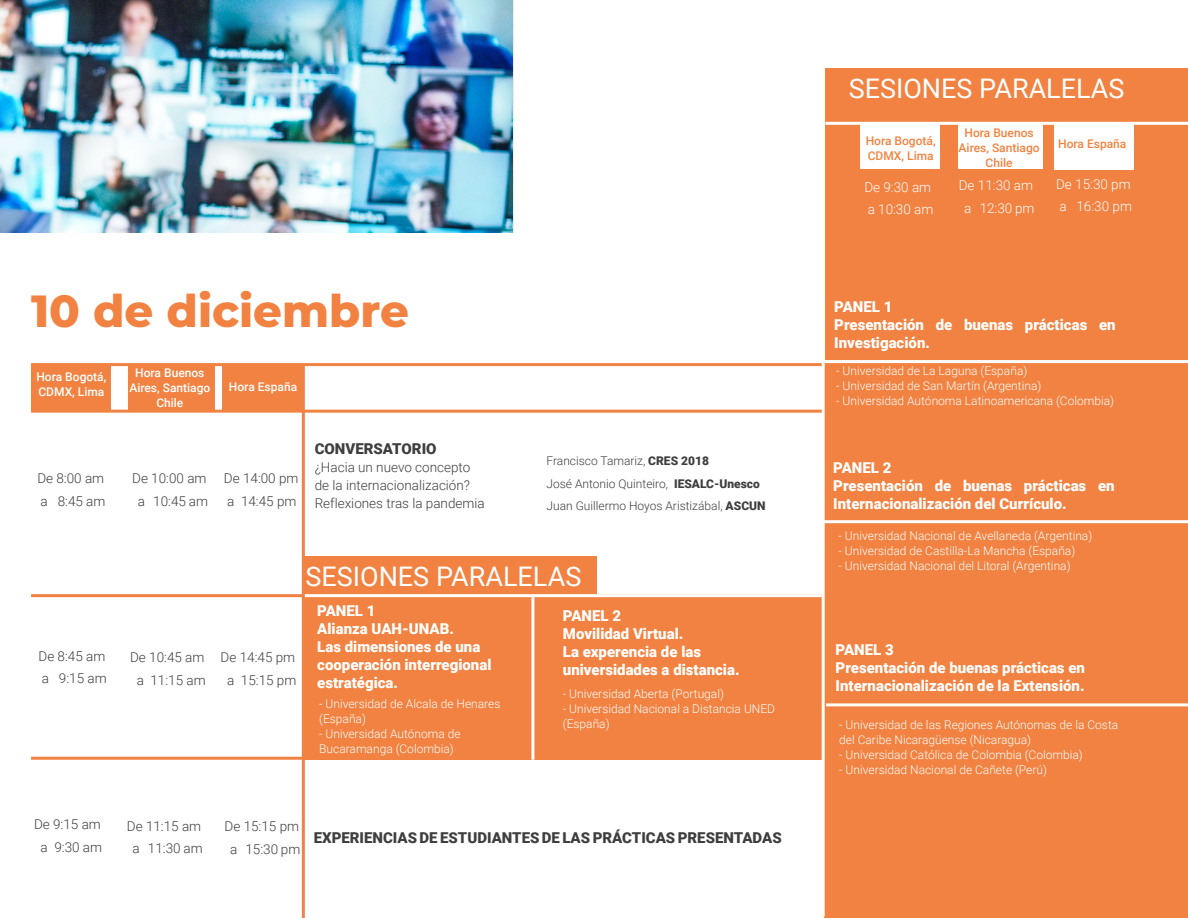
<style>
.page{position:relative;width:1188px;height:918px;background:#fff}
.page>*{position:absolute;margin:0;border:0;box-sizing:border-box;transform-origin:0 0}
.t1{font:800 45px "Montserrat";color:#f18241}
.Subtitle_1_White{font:27px "Roboto";color:#fff}
.Body_Text_1{font:900 15px/18px "Roboto";color:#fff}
.Body_Text_1-2{font:900 15px "Roboto";color:#3e3e3f}
.Body_Text_1-3{font:300 13.5px/18px "Roboto";color:#3e3e3f}
.Body_Text_1-4{font:300 13.5px "Roboto";color:#fff}
.Body_Text_1-5{font:300 12px/15px "Roboto";color:#fff}
.Body_Text_1-6{font:300 12px "Roboto";color:#3e3e3f}
.Subtitle_2{font:500 12px/15px "Roboto";color:#fff;text-align:center}
.Subtitle_2-2{font:500 12px/15px "Roboto";color:#f18241;text-align:center}
.s1{font-weight:900}
</style>
<div class="page">
<img style="left:0;top:0;width:513px;height:232px">
<div style="left:825px;top:68px;width:363px;height:323px;background:#f18241"></div>
<div style="left:824px;top:391px;width:364px;height:527px;background:#f18241"></div>
<div style="left:31px;top:364px;width:80px;height:47px;background:#f18241"></div>
<div style="left:128px;top:365px;width:87px;height:46px;background:#f18241"></div>
<div style="left:222px;top:365px;width:80px;height:46px;background:#f18241"></div>
<hr style="left:31px;top:594px;width:794px;height:3px;background:#f18241">
<hr style="left:31px;top:410px;width:794px;height:3px;background:#f18241">
<div style="left:860px;top:123px;width:80px;height:46px;background:#fff"></div>
<div style="left:958px;top:123px;width:84px;height:46px;background:#fff"></div>
<div style="left:1054px;top:124px;width:80px;height:46px;background:#fff"></div>
<hr style="left:825px;top:122px;width:363px;height:3px;background:#fff">
<hr style="left:31px;top:757px;width:794px;height:3px;background:#f18241">
<hr style="left:826px;top:703px;width:362px;height:3px;background:#fff">
<hr style="left:31px;top:363px;width:1121px;height:3px;background:#f18241">
<div style="left:305px;top:596px;width:519px;height:164px;background:#f18241"></div>
<hr style="left:824px;top:360px;width:364px;height:3px;background:#fff">
<div style="left:303px;top:556px;width:294px;height:44px;background:#f18241"></div>
<hr style="left:302px;top:364px;width:3px;height:554px;background:#f18241">
<hr style="left:531px;top:596px;width:3px;height:164px;background:#fff">
<hr style="left:305px;top:594px;width:517px;height:3px;background:#fff">
<hr style="left:822px;top:338px;width:3px;height:579px;background:#fff">
<hr style="left:824px;top:520px;width:364px;height:3px;background:#fff">
<p class="Subtitle_1_White" style="left:849px;top:70px;width:277px">SESIONES PARALELAS</p>
<p class="t1" style="left:31px;top:279px;width:379px">10 de diciembre</p>
<p class="Subtitle_2" style="left:36px;top:369px;width:72px">Hora Bogotá,</p>
<p class="Subtitle_2" style="left:38px;top:384px;width:67px">CDMX, Lima</p>
<p class="Subtitle_2" style="left:129px;top:364px;width:83px">Hora Buenos<br>Aires, Santiago<br>Chile</p>
<p class="Subtitle_2" style="left:229px;top:378px;width:70px">Hora España</p>
<p class="Subtitle_2-2" style="left:866px;top:133px;width:72px">Hora Bogotá,</p>
<p class="Subtitle_2-2" style="left:868px;top:148px;width:67px">CDMX, Lima</p>
<p class="Body_Text_1-4" style="left:864px;top:178px;width:68px">De 9:30 am</p>
<p class="Body_Text_1-4" style="left:868px;top:200px;width:67px">a 10:30 am</p>
<p class="Subtitle_2-2" style="left:959px;top:125px;width:83px">Hora Buenos<br>Aires, Santiago<br>Chile</p>
<p class="Subtitle_2-2" style="left:1058px;top:136px;width:70px">Hora España</p>
<p class="Body_Text_1-4" style="left:959px;top:176px;width:76px">De 11:30 am</p>
<p class="Body_Text_1-4" style="left:964px;top:198px;width:72px">a 12:30 pm</p>
<p class="Body_Text_1-4" style="left:1056px;top:175px;width:76px">De 15:30 pm</p>
<p class="Body_Text_1-4" style="left:1059px;top:197px;width:74px">a 16:30 pm</p>
<p class="Body_Text_1" style="left:834px;top:297px;width:60px">PANEL 1</p>
<p class="Body_Text_1" style="left:834px;top:315px;width:283px">Presentación de buenas prácticas en<br>Investigación.</p>
<p class="Body_Text_1-5" style="left:836px;top:363px;width:193px">- Universidad de La Laguna (España)</p>
<p class="Body_Text_1-5" style="left:836px;top:378px;width:207px">- Universidad de San Martín (Argentina)</p>
<p class="Body_Text_1-5" style="left:836px;top:393px;width:279px">- Universidad Autónoma Latinoamericana (Colombia)</p>
<p class="Body_Text_1-3" style="left:37px;top:469px;width:68px">De 8:00 am</p>
<p class="Body_Text_1-3" style="left:41px;top:491px;width:66px">a 8:45 am</p>
<p class="Body_Text_1-3" style="left:132px;top:469px;width:76px">De 10:00 am</p>
<p class="Body_Text_1-3" style="left:138px;top:491px;width:72px">a 10:45 am</p>
<p class="Body_Text_1-3" style="left:224px;top:469px;width:76px">De 14:00 pm</p>
<p class="Body_Text_1-3" style="left:227px;top:491px;width:71px">a 14:45 pm</p>
<p class="Body_Text_1-2" style="left:315px;top:438px;width:123px">CONVERSATORIO</p>
<p class="Body_Text_1-3" style="left:315px;top:458px;width:172px">¿Hacia un nuevo concepto de la internacionalización?<br>Reflexiones tras la pandemia</p>
<p class="Body_Text_1" style="left:833px;top:458px;width:60px">PANEL 2</p>
<p class="Body_Text_1-6" style="left:547px;top:452px;width:164px">Francisco Tamariz, <span class="s1">CRES 2018</span></p>
<p class="Body_Text_1-6" style="left:547px;top:475px;width:215px">José Antonio Quinteiro, <span class="s1">IESALC-Unesco</span></p>
<p class="Body_Text_1-6" style="left:547px;top:497px;width:221px">Juan Guillermo Hoyos Aristizábal, <span class="s1">ASCUN</span></p>
<p class="Body_Text_1" style="left:833px;top:476px;width:283px">Presentación de buenas prácticas en<br>Internacionalización del Currículo.</p>
<p class="Subtitle_1_White" style="left:305px;top:558px;width:277px">SESIONES PARALELAS</p>
<p class="Body_Text_1-5" style="left:839px;top:528px;width:255px">- Universidad Nacional de Avellaneda (Argentina)</p>
<p class="Body_Text_1-5" style="left:839px;top:543px;width:238px">- Universidad de Castilla-La Mancha (España)</p>
<p class="Body_Text_1-5" style="left:839px;top:558px;width:234px">- Universidad Nacional del Litoral (Argentina)</p>
<p class="Body_Text_1-3" style="left:39px;top:646px;width:68px">De 8:45 am</p>
<p class="Body_Text_1-3" style="left:42px;top:669px;width:66px">a 9:15 am</p>
<p class="Body_Text_1-3" style="left:130px;top:648px;width:76px">De 10:45 am</p>
<p class="Body_Text_1-3" style="left:137px;top:670px;width:71px">a 11:15 am</p>
<p class="Body_Text_1-3" style="left:221px;top:648px;width:76px">De 14:45 pm</p>
<p class="Body_Text_1-3" style="left:227px;top:670px;width:71px">a 15:15 pm</p>
<p class="Body_Text_1" style="left:317px;top:601px;width:60px">PANEL 1</p>
<p class="Body_Text_1" style="left:317px;top:619px;width:176px">Alianza UAH-UNAB.<br>Las dimensiones de una cooperación interregional estratégica.</p>
<p class="Body_Text_1-5" style="left:319px;top:695px;width:183px">- Universidad de Alcala de Henares (España)</p>
<p class="Body_Text_1-5" style="left:319px;top:725px;width:143px">- Universidad Autónoma de<br>Bucaramanga (Colombia)</p>
<p class="Body_Text_1" style="left:563px;top:606px;width:60px">PANEL 2</p>
<p class="Body_Text_1" style="left:563px;top:624px;width:178px">Movilidad Virtual.<br>La experencia de las universidades a distancia.</p>
<p class="Body_Text_1-5" style="left:563px;top:685px;width:163px">- Universidad Aberta (Portugal)</p>
<p class="Body_Text_1-5" style="left:563px;top:700px;width:214px">- Universidad Nacional a Distancia UNED (España)</p>
<p class="Body_Text_1" style="left:836px;top:640px;width:60px">PANEL 3</p>
<p class="Body_Text_1" style="left:836px;top:658px;width:251px">Presentación de buenas prácticas en<br>Internacionalización de la Extensión.</p>
<p class="Body_Text_1-5" style="left:839px;top:717px;width:280px">- Universidad de las Regiones Autónomas de la Costa del Caribe Nicaragüense (Nicaragua)</p>
<p class="Body_Text_1-5" style="left:839px;top:747px;width:245px">- Universidad Católica de Colombia (Colombia)</p>
<p class="Body_Text_1-5" style="left:839px;top:762px;width:209px">- Universidad Nacional de Cañete (Perú)</p>
<p class="Body_Text_1-3" style="left:34px;top:815px;width:68px">De 9:15 am</p>
<p class="Body_Text_1-3" style="left:41px;top:838px;width:63px">a 9:30 am</p>
<p class="Body_Text_1-3" style="left:127px;top:817px;width:76px">De 11:15 am</p>
<p class="Body_Text_1-3" style="left:132px;top:839px;width:72px">a 11:30 am</p>
<p class="Body_Text_1-3" style="left:225px;top:817px;width:76px">De 15:15 pm</p>
<p class="Body_Text_1-3" style="left:230px;top:839px;width:72px">a 15:30 pm</p>
<p class="Body_Text_1-2" style="left:314px;top:827px;width:470px">EXPERIENCIAS DE ESTUDIANTES DE LAS PRÁCTICAS PRESENTADAS</p>
</div>
